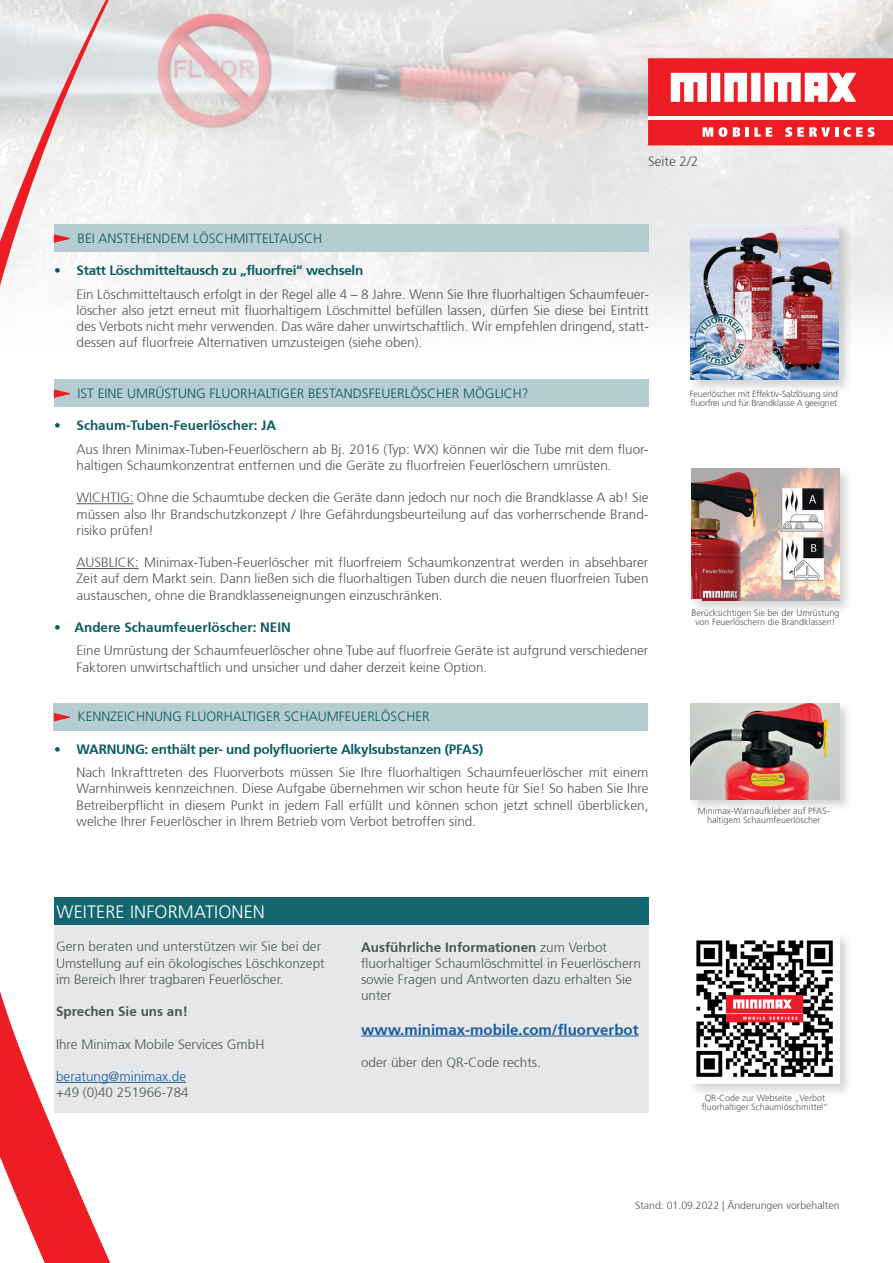
<style>
.page{position:relative;width:893px;height:1263px;background:#fff}
.page>*{position:absolute;margin:0;border:0;box-sizing:border-box;transform-origin:0 0}
.t1{font:300 18px "Frutiger CE";letter-spacing:.01em;color:#fff}
.t2{font:700 15px "Frutiger";color:#175d9e}
.t3{font:300 13.5px/16.2px "Frutiger";color:#4e5354;text-align:justify}
.t4{font:300 13.5px "Frutiger CE";color:#0b5c61}
.t5{font:700 13.5px "Frutiger";letter-spacing:-.02em;color:#0b5c61}
.t6{font:700 13.5px "Frutiger";color:#0b5c61}
.t7{font:300 13.5px "Frutiger";color:#175d9e}
.t8{font:700 13.5px "Frutiger";color:#4e5354}
.t9{font:300 10.5px "Frutiger";color:#4e5354}
.t10{font:300 9px/9px "Frutiger CE";color:#4f5455;text-align:center}
.t11{font:300 9px/9px "Frutiger CE";letter-spacing:-.02em;color:#4f5455}
.s1{font-weight:700}
</style>
<div class="page">
<img style="left:116px;top:0;width:777px;height:317px">
<svg style="left:0;top:0;width:116px;height:1263px"></svg>
<div style="left:648px;top:58px;width:245px;height:58px;background:#ee1d23"></div>
<svg style="left:671px;top:73px;width:185px;height:29px"></svg>
<div style="left:648px;top:119px;width:245px;height:26px;background:#ee1d23"></div>
<svg style="left:703px;top:127px;width:10px;height:10px"></svg>
<svg style="left:719px;top:127px;width:8px;height:10px"></svg>
<svg style="left:733px;top:127px;width:7px;height:10px"></svg>
<hr style="left:745px;top:127px;width:4px;height:10px;background:#fff">
<svg style="left:754px;top:127px;width:18px;height:10px"></svg>
<svg style="left:785px;top:127px;width:89px;height:10px"></svg>
<hr style="left:648px;top:116px;width:245px;height:3px;background:#fff">
<div style="left:55px;top:916px;width:594px;height:197px;background:#e6e7e9"></div>
<div style="left:54px;top:224px;width:594px;height:28px;background:#b5cdd1"></div>
<div style="left:54px;top:703px;width:594px;height:27px;background:#b5cdd1"></div>
<svg style="left:54px;top:713px;width:16px;height:8px"></svg>
<div style="left:689px;top:466px;width:165px;height:148px;background:#231f20;opacity:.19"></div>
<img style="left:691px;top:468px;width:148px;height:132px">
<div style="left:688px;top:701px;width:166px;height:112px;background:#231f20;opacity:.19"></div>
<img style="left:691px;top:703px;width:148px;height:96px">
<div style="left:687px;top:932px;width:166px;height:166px;background:#231f20;opacity:.19"></div>
<img style="left:690px;top:934px;width:149px;height:150px">
<svg style="left:54px;top:235px;width:16px;height:7px"></svg>
<div style="left:54px;top:379px;width:594px;height:27px;background:#b5cdd1"></div>
<div style="left:688px;top:222px;width:165px;height:172px;background:#231f20;opacity:.19"></div>
<img style="left:690px;top:224px;width:149px;height:156px">
<hr style="left:76px;top:503px;width:57px;height:1px;background:#4e5354">
<hr style="left:76px;top:568px;width:63px;height:1px;background:#4e5354">
<svg style="left:54px;top:390px;width:16px;height:8px"></svg>
<div style="left:54px;top:897px;width:595px;height:28px;background:#136770"></div>
<hr style="left:56px;top:1082px;width:130px;height:1px;background:#175d9e">
<hr style="left:361px;top:1036px;width:278px;height:1px;background:#175d9e">
<p class="t3" style="left:648px;top:154px;width:52px">Seite 2/2</p>
<p class="t4" style="left:78px;top:230px;width:246px">BEI ANSTEHENDEM LÖSCHMITTELTAUSCH</p>
<p class="t5" style="left:54px;top:263px;width:311px">• Statt Löschmitteltausch zu „fluorfrei“ wechseln</p>
<p class="t3" style="left:77px;top:286px;width:574px">Ein Löschmitteltausch erfolgt in der Regel alle 4 – 8 Jahre. Wenn Sie Ihre fluorhaltigen Schaumfeuer&shy;löscher also jetzt erneut mit fluorhaltigem Löschmittel befüllen lassen, dürfen Sie diese bei Eintritt des Verbots nicht mehr verwenden. Das wäre daher unwirtschaftlich. Wir empfehlen dringend, statt&shy;dessen auf fluorfreie Alternativen umzusteigen (siehe oben).</p>
<p class="t4" style="left:78px;top:385px;width:452px">IST EINE UMRÜSTUNG FLUORHALTIGER BESTANDSFEUERLÖSCHER MÖGLICH?</p>
<p class="t6" style="left:54px;top:418px;width:224px">• Schaum-Tuben-Feuerlöscher: JA</p>
<p class="t3" style="left:77px;top:441px;width:573px">Aus Ihren Minimax-Tuben-Feuerlöschern ab Bj. 2016 (Typ: WX) können wir die Tube mit dem fluor&shy;haltigen Schaumkonzentrat entfernen und die Geräte zu fluorfreien Feuerlöschern umrüsten.</p>
<p class="t3" style="left:77px;top:490px;width:573px">WICHTIG: Ohne die Schaumtube decken die Geräte dann jedoch nur noch die Brandklasse A ab! Sie müssen also Ihr Brandschutzkonzept / Ihre Gefährdungsbeurteilung auf das vorherrschende Brand&shy;risiko prüfen!</p>
<p class="t3" style="left:77px;top:555px;width:573px">AUSBLICK: Minimax-Tuben-Feuerlöscher mit fluorfreiem Schaumkonzentrat werden in absehbarer Zeit auf dem Markt sein. Dann ließen sich die fluorhaltigen Tuben durch die neuen fluorfreien Tuben austauschen, ohne die Brandklasseneignungen einzuschränken.</p>
<p class="t6" style="left:54px;top:619px;width:238px">• Andere Schaumfeuerlöscher: NEIN</p>
<p class="t3" style="left:77px;top:643px;width:573px">Eine Umrüstung der Schaumfeuerlöscher ohne Tube auf fluorfreie Geräte ist aufgrund verschiedener<br>Faktoren unwirtschaftlich und unsicher und daher derzeit keine Option.</p>
<p class="t4" style="left:78px;top:709px;width:354px">KENNZEICHNUNG FLUORHALTIGER SCHAUMFEUERLÖSCHER</p>
<p class="t5" style="left:54px;top:741px;width:431px">• WARNUNG: enthält per- und polyfluorierte Alkylsubstanzen (PFAS)</p>
<p class="t3" style="left:77px;top:765px;width:573px">Nach Inkrafttreten des Fluorverbots müssen Sie Ihre fluorhaltigen Schaumfeuerlöscher mit einem Warnhinweis kennzeichnen. Diese Aufgabe übernehmen wir schon heute für Sie! So haben Sie Ihre Betreiberpflicht in diesem Punkt in jedem Fall erfüllt und können schon jetzt schnell überblicken, welche Ihrer Feuerlöscher in Ihrem Betrieb vom Verbot betroffen sind.</p>
<h1 class="t1" style="left:57px;top:901px;width:210px">WEITERE INFORMATIONEN</h1>
<p class="t3" style="left:56px;top:939px;width:270px;text-align:left">Gern beraten und unterstützen wir Sie bei der<br>Umstellung auf ein ökologisches Löschkonzept im Bereich Ihrer tragbaren Feuerlöscher.</p>
<p class="t8" style="left:56px;top:1003px;width:133px">Sprechen Sie uns an!</p>
<p class="t3" style="left:56px;top:1036px;width:210px">Ihre Minimax Mobile Services GmbH</p>
<p class="t7" style="left:56px;top:1069px;width:132px">beratung@minimax.de</p>
<p class="t3" style="left:56px;top:1084px;width:134px">+49 (0)40 251966-784</p>
<p class="t3" style="left:361px;top:939px;width:281px;text-align:left"><span class="s1">Ausführliche Informationen</span> zum Verbot fluorhaltiger Schaumlöschmittel in Feuerlöschern sowie Fragen und Antworten dazu erhalten Sie unter</p>
<p class="t2" style="left:361px;top:1020px;width:279px">www.minimax-mobile.com/fluorverbot</p>
<p class="t3" style="left:361px;top:1054px;width:181px">oder über den QR-Code rechts.</p>
<p class="t11" style="left:690px;top:389px;width:150px">Feuerlöscher mit Effektiv-Salzlösung sind fluorfrei und für Brandklasse A geeignet</p>
<p class="t10" style="left:691px;top:608px;width:150px">Berücksichtigen Sie bei der Umrüstung von Feuerlöschern die Brandklassen!</p>
<p class="t10" style="left:698px;top:806px;width:133px">Minimax-Warnaufkleber auf PFAS&shy;haltigem Schaumfeuerlöscher</p>
<p class="t10" style="left:702px;top:1093px;width:128px">QR-Code zur Webseite „Verbot fluorhaltiger Schaumlöschmittel“</p>
<p class="t9" style="left:635px;top:1199px;width:206px">Stand: 01.09.2022 | Änderungen vorbehalten</p>
</div>
